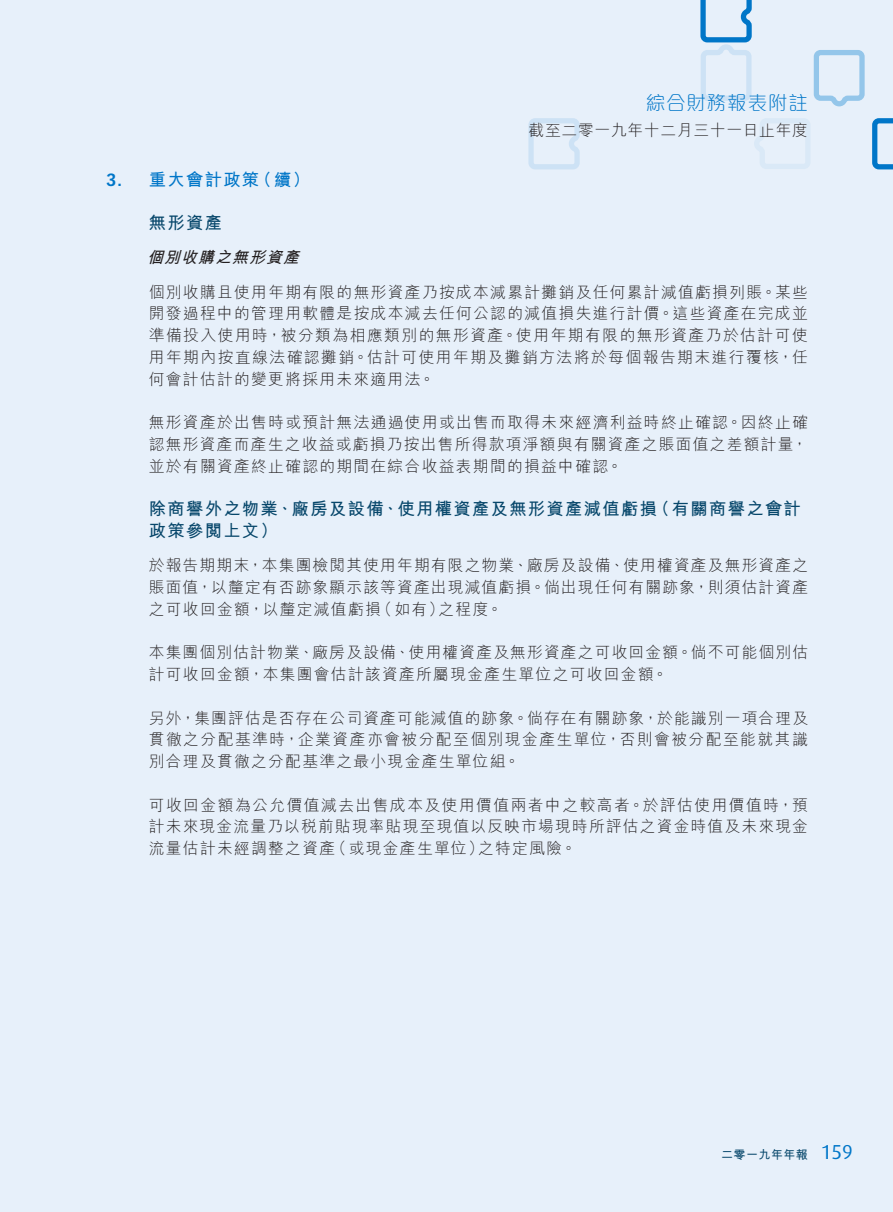
<style>
.page{position:relative;width:893px;height:1212px;background:#e7f0fa}
.page>*{position:absolute;margin:0;border:0;box-sizing:border-box;transform-origin:0 0}
.t1{font:300 19.5px "M Elle HK";letter-spacing:.045em;color:#0076c8}
.Heading_2{font:700 17.25px/21.8px "M Hei HK";letter-spacing:.08em;color:#07476b}
.Heading_1{font:700 17.25px "M Hei HK";letter-spacing:.08em;color:#0076c8}
.Body_Text{font:300 15.75px/21.8px "M Hei HK";letter-spacing:.085em;color:#231f20;text-align:justify}
.Body_Text-2{font:300 15.75px "M Hei HK";letter-spacing:.045em;color:#231f20}
.Heading_3{font:italic 700 15.75px "M Hei HK";color:#231f20}
.t2{font:700 12px "M Hei HK";letter-spacing:.04em;color:#07476b}
.s1{font-family:"Vectora LT Std"}
.s2{font-family:"Dax";font-weight:400;font-size:20.25px;color:#0076c8}
</style>
<div class="page">
<svg style="left:813px;top:50px;width:52px;height:57px"></svg>
<svg style="left:872px;top:118px;width:21px;height:51px"></svg>
<svg style="left:700px;top:0;width:52px;height:101px"></svg>
<svg style="left:754px;top:118px;width:56px;height:51px"></svg>
<svg style="left:528px;top:118px;width:52px;height:51px"></svg>
<p class="t1" style="left:646px;top:93px;width:164px">綜合財務報表附註</p>
<p class="Body_Text-2" style="left:529px;top:122px;width:281px">截至二零一九年十二月三十一日止年度</p>
<p class="Heading_1" style="left:106px;top:167px;width:205px"><span class="s1">3.</span> 重大會計政策（續）</p>
<p class="Heading_2" style="left:149px;top:210px;width:75px">無形資產</p>
<p class="Heading_3" style="left:147px;top:246px;width:159px">個別收購之無形資產</p>
<p class="Body_Text" style="left:149px;top:281px;width:660px">個別收購且使用年期有限的無形資產乃按成本減累計攤銷及任何累計減值虧損列賬。某些開發過程中的管理用軟體是按成本減去任何公認的減值損失進行計價。這些資產在完成並準備投入使用時，被分類為相應類別的無形資產。使用年期有限的無形資產乃於估計可使用年期內按直線法確認攤銷。估計可使用年期及攤銷方法將於每個報告期末進行覆核，任何會計估計的變更將採用未來適用法。</p>
<p class="Body_Text" style="left:149px;top:411px;width:660px">無形資產於出售時或預計無法通過使用或出售而取得未來經濟利益時終止確認。因終止確認無形資產而產生之收益或虧損乃按出售所得款項淨額與有關資產之賬面值之差額計量，並於有關資產終止確認的期間在綜合收益表期間的損益中確認。</p>
<p class="Heading_2" style="left:149px;top:496px;width:654px">除商譽外之物業、廠房及設備、使用權資產及無形資產減值虧損（有關商譽之會計政策參閱上文）</p>
<p class="Body_Text" style="left:149px;top:554px;width:661px">於報告期期末，本集團檢閱其使用年期有限之物業、廠房及設備、使用權資產及無形資產之賬面值，以釐定有否跡象顯示該等資產出現減值虧損。倘出現任何有關跡象，則須估計資產之可收回金額，以釐定減值虧損（如有）之程度。</p>
<p class="Body_Text" style="left:149px;top:641px;width:661px">本集團個別估計物業、廠房及設備、使用權資產及無形資產之可收回金額。倘不可能個別估計可收回金額，本集團會估計該資產所屬現金產生單位之可收回金額。</p>
<p class="Body_Text" style="left:149px;top:707px;width:661px">另外，集團評估是否存在公司資產可能減值的跡象。倘存在有關跡象，於能識別一項合理及貫徹之分配基準時，企業資產亦會被分配至個別現金產生單位，否則會被分配至能就其識別合理及貫徹之分配基準之最小現金產生單位組。</p>
<p class="Body_Text" style="left:149px;top:794px;width:661px">可收回金額為公允價值減去出售成本及使用價值兩者中之較高者。於評估使用價值時，預計未來現金流量乃以稅前貼現率貼現至現值以反映市場現時所評估之資金時值及未來現金流量估計未經調整之資產（或現金產生單位）之特定風險。</p>
<p class="t2" style="left:721px;top:1145px;width:133px">二零一九年年報 <span class="s2">159</span></p>
</div>
